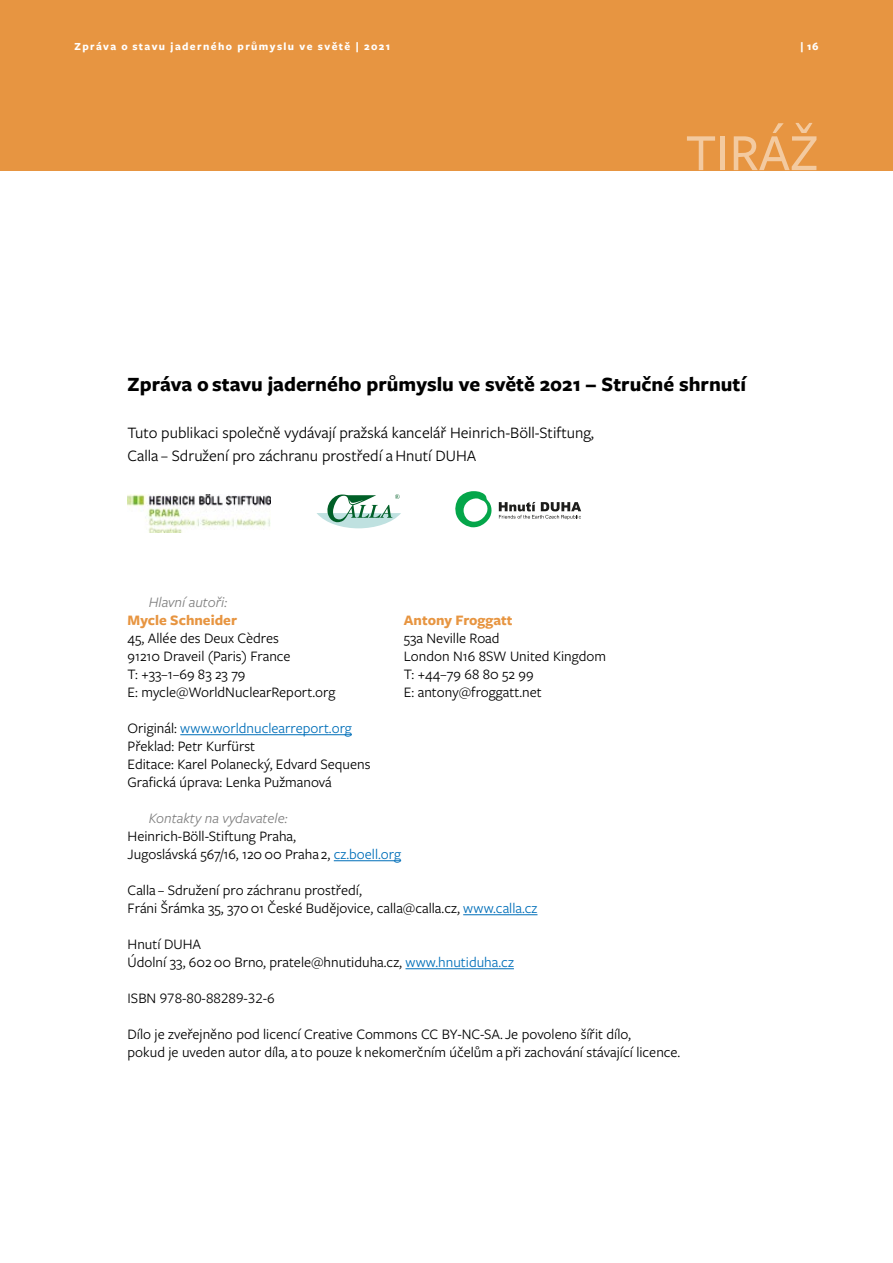
<style>
.page{position:relative;width:893px;height:1263px;background:#fff}
.page>*{position:absolute;margin:0;border:0;box-sizing:border-box;transform-origin:0 0}
.t1{font:500 54px "Freight Sans Pro";color:#f3caa0}
.t2{font:700 21px "Freight Sans Pro";color:#000}
.t3{font:16.5px/23.4px "Freight Sans Pro";color:#000}
.t4{font:15px/18px "Freight Sans Pro";color:#000}
.t5{font:italic 15px "Freight Sans Pro";color:#808080}
.t6{font:700 15px "Freight Sans Pro";color:#e79541}
.t7{font:700 11.25px "Freight Sans Pro";letter-spacing:.125em;color:#fff}
.s1{color:#006fb9}
</style>
<div class="page">
<hr style="left:180px;top:734px;width:172px;height:1px;background:#006fb9">
<hr style="left:334px;top:860px;width:67px;height:1px;background:#006fb9">
<hr style="left:463px;top:914px;width:74px;height:1px;background:#006fb9">
<hr style="left:405px;top:968px;width:109px;height:1px;background:#006fb9">
<div style="left:0;top:0;width:893px;height:170px;background:#e79541"></div>
<img style="left:128px;top:494px;width:143px;height:39px">
<svg style="left:317px;top:494px;width:84px;height:34px"></svg>
<svg style="left:455px;top:491px;width:37px;height:36px"></svg>
<svg style="left:499px;top:502px;width:82px;height:17px"></svg>
<p class="t7" style="left:74px;top:39px;width:317px">Zpráva o stavu jaderného průmyslu ve světě | 2021</p>
<p class="t7" style="left:800px;top:39px;width:20px">| 16</p>
<h1 class="t1" style="left:686px;top:116px;width:134px">TIRÁŽ</h1>
<h2 class="t2" style="left:128px;top:370px;width:620px">Zpráva o stavu jaderného průmyslu ve světě 2021 – Stručné shrnutí</h2>
<p class="t3" style="left:128px;top:420px;width:468px">Tuto publikaci společně vydávají pražská kancelář Heinrich-Böll-Stiftung,<br>Calla – Sdružení pro záchranu prostředí a Hnutí DUHA</p>
<p class="t5" style="left:149px;top:592px;width:80px">Hlavní autoři:</p>
<p class="t6" style="left:128px;top:609px;width:111px">Mycle Schneider</p>
<p class="t4" style="left:128px;top:628px;width:209px">45, Allée des Deux Cèdres<br>91210 Draveil (Paris) France<br>T: +33–1–69 83 23 79<br>E: mycle@WorldNuclearReport.org</p>
<p class="t4" style="left:128px;top:718px;width:245px">Originál: <span class="s1">www.worldnuclearreport.org </span>Překlad: Petr Kurfürst<br>Editace: Karel Polanecký, Edvard Sequens Grafická úprava: Lenka Pužmanová</p>
<p class="t5" style="left:149px;top:808px;width:140px">Kontakty na vydavatele:</p>
<p class="t4" style="left:128px;top:826px;width:275px">Heinrich-Böll-Stiftung Praha,<br>Jugoslávská 567/16, 120 00 Praha 2, <span class="s1">cz.boell.org</span></p>
<p class="t4" style="left:128px;top:880px;width:411px">Calla – Sdružení pro záchranu prostředí,<br>Fráni Šrámka 35, 370 01 České Budějovice, calla@calla.cz, <span class="s1">www.calla.cz</span></p>
<p class="t4" style="left:128px;top:934px;width:388px">Hnutí DUHA<br>Údolní 33, 602 00 Brno, pratele@hnutiduha.cz, <span class="s1">www.hnutiduha.cz</span></p>
<p class="t4" style="left:128px;top:988px;width:149px">ISBN 978-80-88289-32-6</p>
<p class="t4" style="left:128px;top:1024px;width:554px">Dílo je zveřejněno pod licencí Creative Commons CC BY-NC-SA. Je povoleno šířit dílo,<br>pokud je uveden autor díla, a to pouze k nekomerčním účelům a při zachování stávající licence.</p>
<p class="t6" style="left:404px;top:609px;width:110px">Antony Froggatt</p>
<p class="t4" style="left:404px;top:628px;width:204px">53a Neville Road<br>London N16 8SW United Kingdom<br>T: +44–79 68 80 52 99<br>E: antony@froggatt.net</p>
</div>
